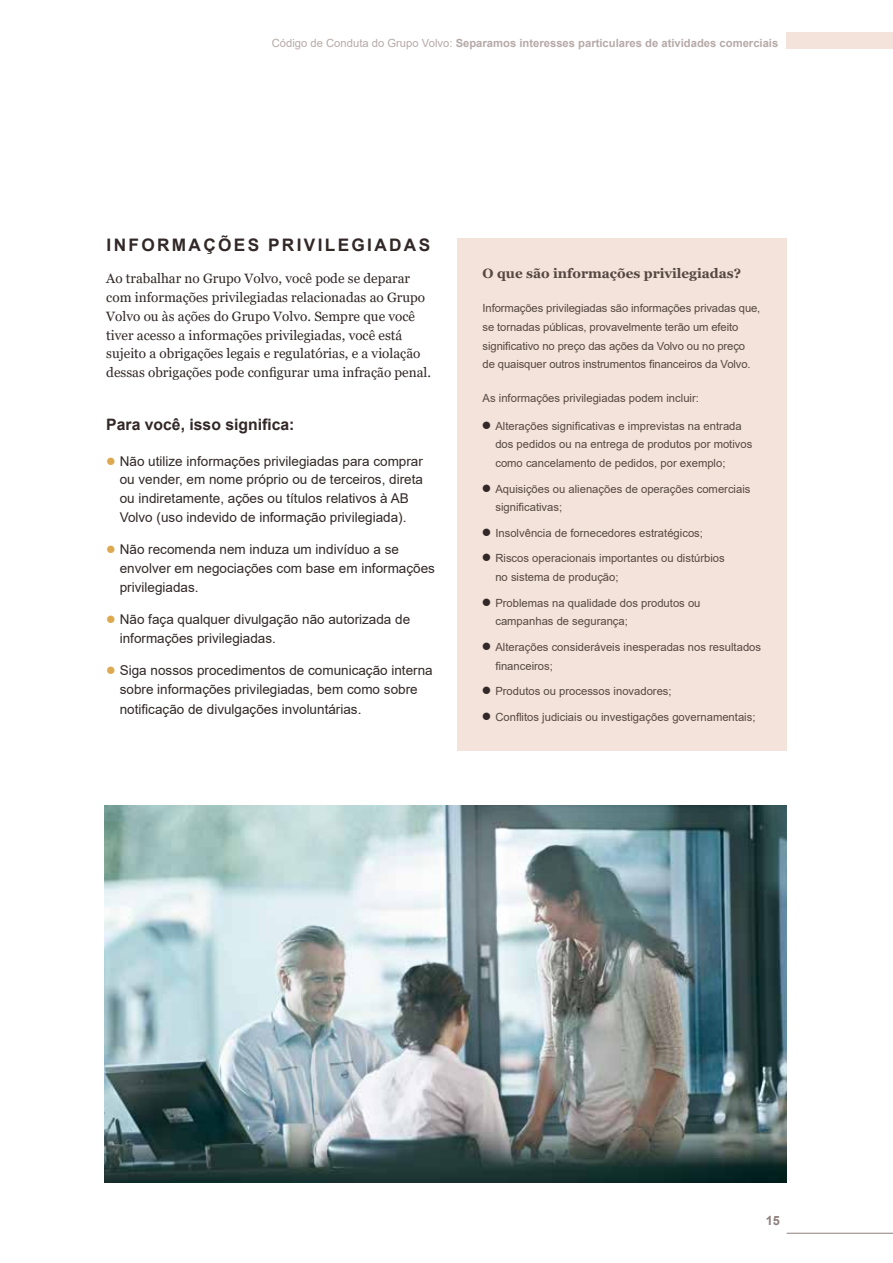
<style>
.page{position:relative;width:893px;height:1263px;background:#fff}
.page>*{position:absolute;margin:0;border:0;box-sizing:border-box;transform-origin:0 0}
.t1{font:700 17.25px "Arial";letter-spacing:.135em;color:#312827}
.t2{font:700 15.75px "Arial";color:#312827}
.t3{font:13.5px/18.8px "Arial";color:#312827}
.t4{font:13.5px/18.8px "Georgia";color:#312827}
.t5{font:700 13.5px "Georgia";color:#554742}
.t6{font:700 12.75px "Arial";color:#8f807d}
.t7{font:11.25px/18.8px "Arial";color:#554742}
.t8{font:700 11.25px "Arial";color:#b6aaa7}
.s1{font-weight:400}
.s2{color:#dca951}
.s3{color:#312827}
</style>
<div class="page">
<hr style="left:787px;top:1233px;width:106px;height:1px;background:#8f807d">
<img style="left:104px;top:806px;width:683px;height:376px">
<div style="left:787px;top:32px;width:106px;height:17px;background:#f4e3da"></div>
<div style="left:457px;top:238px;width:330px;height:512px;background:#f4e3da"></div>
<p class="t8" style="left:272px;top:35px;width:508px"><span class="s1">Código de Conduta do Grupo Volvo:</span> Separamos interesses particulares de atividades comerciais</p>
<h1 class="t1" style="left:107px;top:233px;width:325px">INFORMAÇÕES PRIVILEGIADAS</h1>
<p class="t4" style="left:106px;top:270px;width:326px">Ao trabalhar no Grupo Volvo, você pode se deparar com informações privilegiadas relacionadas ao Grupo Volvo ou às ações do Grupo Volvo. Sempre que você tiver acesso a informações privilegiadas, você está sujeito a obrigações legais e regulatórias, e a violação dessas obrigações pode configurar uma infração penal.</p>
<h2 class="t2" style="left:106px;top:413px;width:190px">Para você, isso significa:</h2>
<p class="t3" style="left:120px;top:451px;width:305px;text-indent:-14px"><span class="s2">●</span> Não utilize informações privilegiadas para comprar ou vender, em nome próprio ou de terceiros, direta ou indiretamente, ações ou títulos relativos à AB Volvo (uso indevido de informação privilegiada).</p>
<p class="t3" style="left:120px;top:540px;width:317px;text-indent:-14px"><span class="s2">●</span> Não recomenda nem induza um indivíduo a se envolver em negociações com base em informações privilegiadas.</p>
<p class="t3" style="left:120px;top:610px;width:292px;text-indent:-14px"><span class="s2">●</span> Não faça qualquer divulgação não autorizada de informações privilegiadas.</p>
<p class="t3" style="left:106px;top:661px;width:328px;text-align:center"><span class="s2">●</span> Siga nossos procedimentos de comunicação interna sobre informações privilegiadas, bem como sobre</p>
<p class="t3" style="left:120px;top:700px;width:243px">notificação de divulgações involuntárias.</p>
<p class="t5" style="left:483px;top:265px;width:260px">O que são informações privilegiadas?</p>
<p class="t7" style="left:483px;top:299px;width:279px">Informações privilegiadas são informações privadas que, se tornadas públicas, provavelmente terão um efeito significativo no preço das ações da Volvo ou no preço<br>de quaisquer outros instrumentos financeiros da Volvo.</p>
<p class="t7" style="left:483px;top:389px;width:218px">As informações privilegiadas podem incluir:</p>
<p class="t7" style="left:495px;top:416px;width:259px;text-indent:-14px"><span class="s3">●</span> Alterações significativas e imprevistas na entrada dos pedidos ou na entrega de produtos por motivos como cancelamento de pedidos, por exemplo;</p>
<p class="t7" style="left:495px;top:479px;width:257px;text-indent:-14px"><span class="s3">●</span> Aquisições ou alienações de operações comerciais significativas;</p>
<p class="t7" style="left:482px;top:523px;width:223px"><span class="s3">●</span> Insolvência de fornecedores estratégicos;</p>
<p class="t7" style="left:495px;top:549px;width:231px;text-indent:-14px"><span class="s3">●</span> Riscos operacionais importantes ou distúrbios no sistema de produção;</p>
<p class="t7" style="left:495px;top:593px;width:207px;text-indent:-14px"><span class="s3">●</span> Problemas na qualidade dos produtos ou campanhas de segurança;</p>
<p class="t7" style="left:495px;top:637px;width:267px;text-indent:-14px"><span class="s3">●</span> Alterações consideráveis inesperadas nos resultados financeiros;</p>
<p class="t7" style="left:482px;top:682px;width:191px"><span class="s3">●</span> Produtos ou processos inovadores;</p>
<p class="t7" style="left:482px;top:707px;width:275px"><span class="s3">●</span> Conflitos judiciais ou investigações governamentais;</p>
<p class="t6" style="left:766px;top:1212px;width:16px">15</p>
</div>
